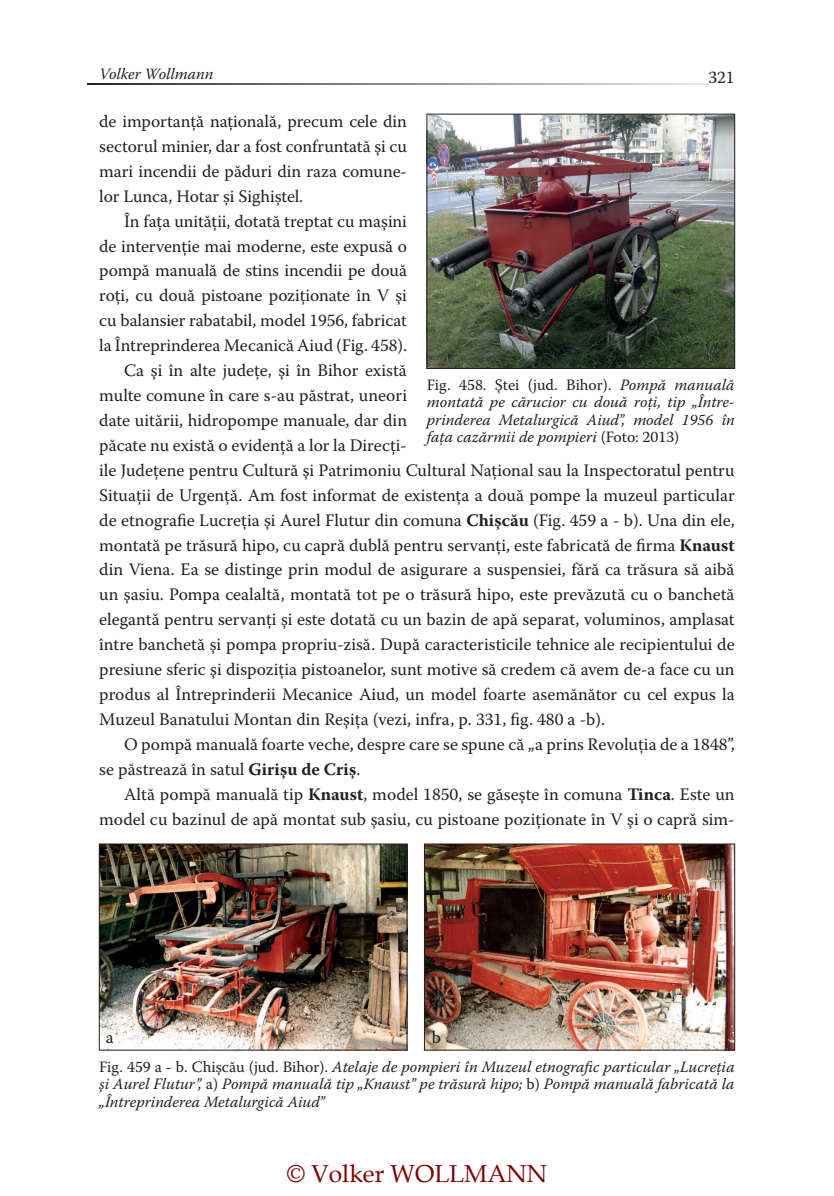
<style>
.page{position:relative;width:834px;height:1196px;background:#fff}
.page>*{position:absolute;margin:0;border:0;box-sizing:border-box;transform-origin:0 0}
.t1{font:24.5px "Book Antiqua";color:#800000}
.t2{font:17.5px "Warnock Pro";color:#231f20}
.t3{font:italic 15.75px/17.5px "Warnock Pro";color:#231f20;text-align:justify}
.s1{font-weight:700}
.s2{font-style:normal}
</style>
<div class="page">
<svg style="left:88px;top:83px;width:620px;height:1px"></svg>
<img style="left:429px;top:116px;width:303px;height:250px">
<div style="left:427px;top:114px;width:307px;height:254px;border:1px solid #231f20"></div>
<img style="left:101px;top:846px;width:304px;height:202px">
<div style="left:99px;top:844px;width:308px;height:206px;border:1px solid #231f20"></div>
<img style="left:426px;top:846px;width:306px;height:202px">
<div style="left:424px;top:844px;width:310px;height:206px;border:1px solid #231f20"></div>
<p class="t3" style="left:99px;top:65px;width:115px">Volker Wollmann</p>
<p class="t2" style="left:708px;top:66px;width:28px">321</p>
<p class="t2" style="left:99px;top:111px;width:309px">de importanţă naţională, precum cele din</p>
<p class="t2" style="left:99px;top:136px;width:309px">sectorul minier, dar a fost confruntată şi cu</p>
<p class="t2" style="left:99px;top:160px;width:309px">mari incendii de păduri din raza comune-</p>
<p class="t2" style="left:99px;top:185px;width:205px">lor Lunca, Hotar și Sighiștel.</p>
<p class="t2" style="left:124px;top:210px;width:284px">În faţa unităţii, dotată treptat cu maşini</p>
<p class="t2" style="left:99px;top:235px;width:309px">de intervenţie mai moderne, este expusă o</p>
<p class="t2" style="left:99px;top:260px;width:309px">pompă manuală de stins incendii pe două</p>
<p class="t2" style="left:99px;top:285px;width:309px">roţi, cu două pistoane poziţionate în V şi</p>
<p class="t2" style="left:99px;top:310px;width:309px">cu balansier rabatabil, model 1956, fabricat</p>
<p class="t2" style="left:99px;top:335px;width:309px">la Întreprinderea Mecanică Aiud (Fig. 458).</p>
<p class="t2" style="left:124px;top:360px;width:284px">Ca şi în alte judeţe, şi în Bihor există</p>
<p class="t2" style="left:99px;top:385px;width:309px">multe comune în care s-au păstrat, uneori</p>
<p class="t2" style="left:99px;top:410px;width:309px">date uitării, hidropompe manuale, dar din</p>
<p class="t2" style="left:99px;top:434px;width:309px">păcate nu există o evidenţă a lor la Direcţi-</p>
<p class="t2" style="left:99px;top:459px;width:636px">ile Judeţene pentru Cultură şi Patrimoniu Cultural Naţional sau la Inspectoratul pentru</p>
<p class="t2" style="left:99px;top:484px;width:637px">Situaţii de Urgenţă. Am fost informat de existenţa a două pompe la muzeul particular</p>
<p class="t2" style="left:99px;top:509px;width:636px">de etnografie Lucreţia şi Aurel Flutur din comuna <span class="s1">Chişcău</span> (Fig. 459 a - b). Una din ele,</p>
<p class="t2" style="left:99px;top:534px;width:636px">montată pe trăsură hipo, cu capră dublă pentru servanţi, este fabricată de firma <span class="s1">Knaust</span></p>
<p class="t2" style="left:99px;top:559px;width:636px">din Viena. Ea se distinge prin modul de asigurare a suspensiei, fără ca trăsura să aibă</p>
<p class="t2" style="left:99px;top:584px;width:636px">un şasiu. Pompa cealaltă, montată tot pe o trăsură hipo, este prevăzută cu o banchetă</p>
<p class="t2" style="left:99px;top:609px;width:637px">elegantă pentru servanţi şi este dotată cu un bazin de apă separat, voluminos, amplasat</p>
<p class="t2" style="left:99px;top:634px;width:636px">între banchetă şi pompa propriu-zisă. După caracteristicile tehnice ale recipientului de</p>
<p class="t2" style="left:99px;top:659px;width:636px">presiune sferic şi dispoziţia pistoanelor, sunt motive să credem că avem de-a face cu un</p>
<p class="t2" style="left:99px;top:683px;width:636px">produs al Întreprinderii Mecanice Aiud, un model foarte asemănător cu cel expus la</p>
<p class="t2" style="left:99px;top:708px;width:507px">Muzeul Banatului Montan din Reşiţa (vezi, infra, p. 331, fig. 480 a -b).</p>
<p class="t2" style="left:124px;top:733px;width:612px">O pompă manuală foarte veche, despre care se spune că „a prins Revoluţia de a 1848”,</p>
<p class="t2" style="left:99px;top:758px;width:262px">se păstrează în satul <span class="s1">Girişu de Criş</span>.</p>
<p class="t2" style="left:124px;top:783px;width:612px">Altă pompă manuală tip <span class="s1">Knaust</span>, model 1850, se găseşte în comuna <span class="s1">Tinca</span>. Este un</p>
<p class="t2" style="left:99px;top:808px;width:636px">model cu bazinul de apă montat sub şasiu, cu pistoane poziţionate în V şi o capră sim-</p>
<p class="t3" style="left:427px;top:376px;width:309px"><span class="s2">Fig. 458. Ştei (jud. Bihor).</span> Pompă manuală montată pe cărucior cu două roţi, tip „Între&shy;prinderea Metalurgică Aiud”, model 1956 în faţa cazărmii de pompieri <span class="s2">(Foto: 2013)</span></p>
<p class="t2" style="left:106px;top:1026px;width:9px">a</p>
<p class="t2" style="left:432px;top:1026px;width:11px">b</p>
<p class="t3" style="left:99px;top:1057px;width:637px"><span class="s2">Fig. 459 a - b. Chişcău (jud. Bihor).</span> Atelaje de pompieri în Muzeul etnografic particular „Lucreţia şi Aurel Flutur”, <span class="s2">a)</span> Pompă manuală tip „Knaust” pe trăsură hipo; <span class="s2">b)</span> Pompă manuală fabricată la „Întreprinderea Metalurgică Aiud”</p>
<h1 class="t1" style="left:286px;top:1156px;width:262px">© Volker WOLLMANN</h1>
</div>
